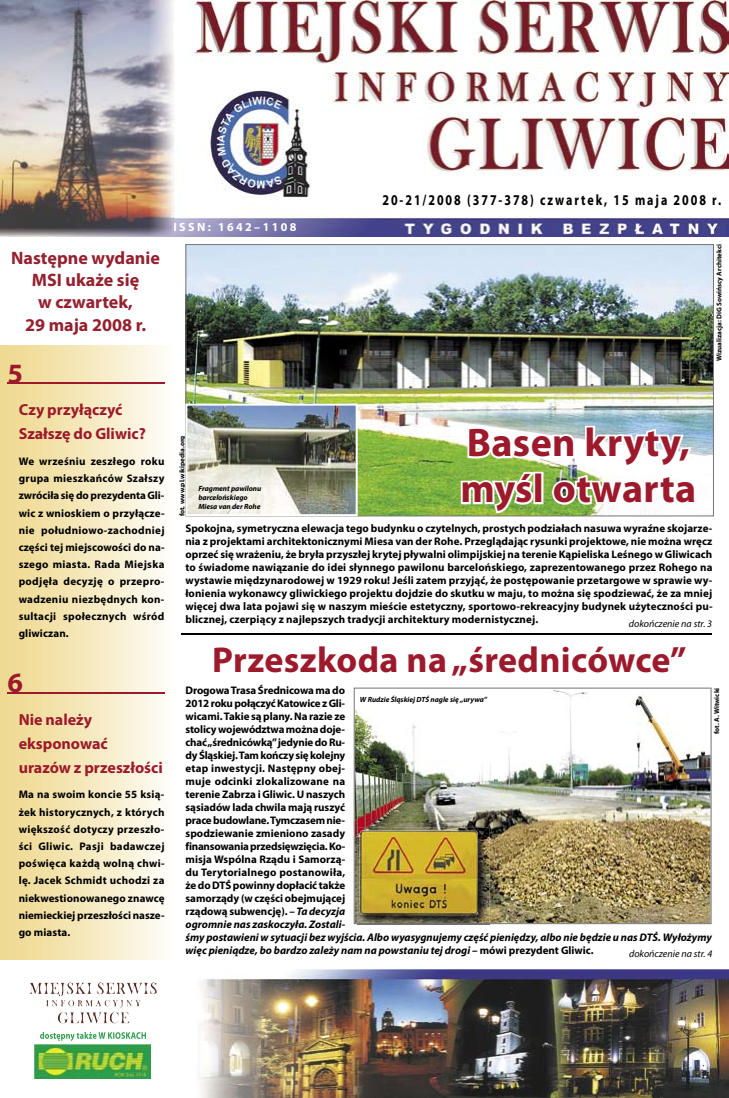
<style>
.page{position:relative;width:729px;height:1098px;background:#fff}
.page>*{position:absolute;margin:0;border:0;box-sizing:border-box;transform-origin:0 0}
.t1{font:700 40px/46px "Myriad Pro";letter-spacing:.01em;color:#9c1a2b}
.t2{font:700 36px "Myriad Pro";letter-spacing:.01em;color:#9c1a2b}
.t3{font:700 28px "Myriad Pro";color:#9c1a2b}
.t4{font:700 18px/22.3px "Myriad Pro";color:#95202e;text-align:center}
.t5{font:700 16px/23.9px "Myriad Pro";color:#9c1a2b}
.t6{font:700 15px "Myriad Pro";letter-spacing:.16em;color:#000;scale:.8 1}
.t7{font:700 12px "Myriad Pro";letter-spacing:.2em;color:#fff}
.t8{font:700 11px/13px "Myriad Pro";color:#000;text-align:justify}
.t9{font:italic 10px "Myriad Pro";color:#000}
.t10{font:italic 700 7.5px/9px "Myriad Pro";letter-spacing:-.005em;color:#000}
.t11{font:700 7px "Myriad Pro";color:#000}
.s1{font-style:italic}
</style>
<div class="page">
<hr style="left:180px;top:632px;width:532px;height:1px;background:#000">
<hr style="left:180px;top:634px;width:532px;height:1px;background:#000">
<div style="left:0;top:345px;width:180px;height:614px;background:linear-gradient(to right,#edd689,#fefdfa)"></div>
<svg style="left:8px;top:345px;width:155px;height:24px;background:#f5e9be"></svg>
<div style="left:140px;top:325px;width:7px;height:8px;border:4px solid #fff;border-radius:50%"></div>
<hr style="left:7px;top:383px;width:157px;height:1px;background:#9c1a2b">
<hr style="left:7px;top:692px;width:157px;height:1px;background:#9c1a2b">
<img style="left:353px;top:687px;width:358px;height:236px">
<img style="left:357px;top:827px;width:132px;height:98px">
<img style="left:357px;top:922px;width:132px;height:1px">
<img style="left:359px;top:830px;width:119px;height:85px">
<img style="left:186px;top:245px;width:526px;height:270px">
<hr style="left:185px;top:244px;width:1px;height:271px;background:#747474">
<hr style="left:186px;top:515px;width:527px;height:1px;background:#747474">
<hr style="left:712px;top:244px;width:1px;height:271px;background:#747474">
<hr style="left:186px;top:244px;width:527px;height:1px;background:#747474">
<img style="left:458px;top:423px;width:241px;height:92px">
<img style="left:187px;top:405px;width:168px;height:109px">
<hr style="left:185px;top:404px;width:2px;height:111px;background:#fff">
<hr style="left:186px;top:514px;width:170px;height:2px;background:#fff">
<hr style="left:355px;top:404px;width:2px;height:111px;background:#fff">
<hr style="left:186px;top:403px;width:170px;height:2px;background:#fff">
<img style="left:174px;top:0;width:554px;height:237px">
<img style="left:44px;top:969px;width:685px;height:128px">
<img style="left:0;top:0;width:174px;height:237px">
<img style="left:35px;top:1043px;width:116px;height:35px">
<img style="left:30px;top:982px;width:127px;height:23px">
<svg style="left:40px;top:1031px;width:106px;height:9px"></svg>
<h3 class="t4" style="left:11px;top:246px;width:150px">Następne wydanie<br>MSI ukaże się<br>w czwartek,<br>29 maja 2008 r.</h3>
<h3 class="t3" style="left:7px;top:357px;width:17px">5</h3>
<h3 class="t5" style="left:19px;top:398px;width:129px">Czy przyłączyć<br>Szałszę do Gliwic?</h3>
<p class="t8" style="left:19px;top:452px;width:147px;line-height:17.2px">We wrześniu zeszłego roku grupa mieszkańców Szałszy zwróciła się do prezydenta Gli&shy;wic z wnioskiem o przyłącze&shy;nie południowo-zachodniej części tej miejscowości do na&shy;szego miasta. Rada Miejska podjęła decyzję o przepro&shy;wadzeniu niezbędnych kon&shy;sultacji społecznych wśród gliwiczan.</p>
<h3 class="t3" style="left:7px;top:667px;width:17px">6</h3>
<h3 class="t5" style="left:19px;top:707px;width:146px">Nie należy eksponować urazów z przeszłości</h3>
<p class="t8" style="left:19px;top:785px;width:147px;line-height:17.2px">Ma na swoim koncie 55 ksią&shy;żek historycznych, z których większość dotyczy przeszło&shy;ści Gliwic. Pasji badawczej poświęca każdą wolną chwi&shy;lę. Jacek Schmidt uchodzi za niekwestionowanego znawcę niemieckiej przeszłości nasze&shy;go miasta.</p>
<p class="t7" style="left:173px;top:220px;width:125px">ISSN: 1642–1108</p>
<p class="t11" style="left:178px;top:516px;width:82px;rotate:-90deg">fot. www.pl.wikipedia.org</p>
<p class="t10" style="left:198px;top:484px;width:64px">Fragment pawilonu barcelońskiego<br>Miesa van der Rohe</p>
<h3 class="t6" style="left:382px;top:191px;width:425px">20-21/2008 (377-378) czwartek, 15 maja 2008 r.</h3>
<p class="t11" style="left:715px;top:361px;width:118px;rotate:-90deg">Wizualizacja: DiG Sowińscy Architekci</p>
<h1 class="t1" style="left:460px;top:420px;width:237px">Basen kryty, myśl otwarta</h1>
<p class="t8" style="left:185px;top:521px;width:528px">Spokojna, symetryczna elewacja tego budynku o czytelnych, prostych podziałach nasuwa wyraźne skojarze&shy;nia z projektami architektonicznymi Miesa van der Rohe. Przeglądając rysunki projektowe, nie można wręcz oprzeć się wrażeniu, że bryła przyszłej krytej pływalni olimpijskiej na terenie Kąpieliska Leśnego w Gliwicach to świadome nawiązanie do idei słynnego pawilonu barcelońskiego, zaprezentowanego przez Rohego na wystawie międzynarodowej w 1929 roku! Jeśli zatem przyjąć, że postępowanie przetargowe w sprawie wy&shy;łonienia wykonawcy gliwickiego projektu dojdzie do skutku w maju, to można się spodziewać, że za mniej więcej dwa lata pojawi się w naszym mieście estetyczny, sportowo-rekreacyjny budynek użyteczności pu&shy;blicznej, czerpiący z najlepszych tradycji architektury modernistycznej.</p>
<h2 class="t2" style="left:212px;top:640px;width:475px">Przeszkoda na „średnicówce”</h2>
<p class="t9" style="left:629px;top:618px;width:85px">dokończenie na str. 3</p>
<p class="t8" style="left:185px;top:683px;width:528px;text-align:left">Drogowa Trasa Średnicowa ma do<br>2012 roku połączyć Katowice z Gli-<br>wicami. Takie są plany. Na razie ze<br>stolicy województwa można doje-<br>chać „średnicówką” jedynie do Ru-<br>dy Śląskiej. Tam kończy się kolejny<br>etap inwestycji. Następny obej-<br>muje odcinki zlokalizowane na<br>terenie Zabrza i Gliwic. U naszych<br>sąsiadów lada chwila mają ruszyć<br>prace budowlane. Tymczasem nie-<br>spodziewanie zmieniono zasady<br>finansowania przedsięwzięcia. Ko-<br>misja Wspólna Rządu i Samorzą-<br>du Terytorialnego postanowiła,<br>że do DTŚ powinny dopłacić także<br>samorządy (w części obejmującej<br>rządową subwencję). <span class="s1">– Ta decyzja<br>ogromnie nas zaskoczyła. Zostali-<br>śmy postawieni w sytuacji bez wyjścia. Albo wyasygnujemy część pieniędzy, albo nie będzie u nas DTŚ. Wyłożymy więc pieniądze, bo bardzo zależy nam na powstaniu tej drogi</span> – mówi prezydent Gliwic.</p>
<p class="t10" style="left:360px;top:694px;width:129px">W Rudzie Śląskiej DTŚ nagle się „urywa”</p>
<p class="t11" style="left:712px;top:733px;width:48px;rotate:-90deg">fot. A. Witwicki</p>
<p class="t9" style="left:629px;top:947px;width:85px">dokończenie na str. 4</p>
</div>
